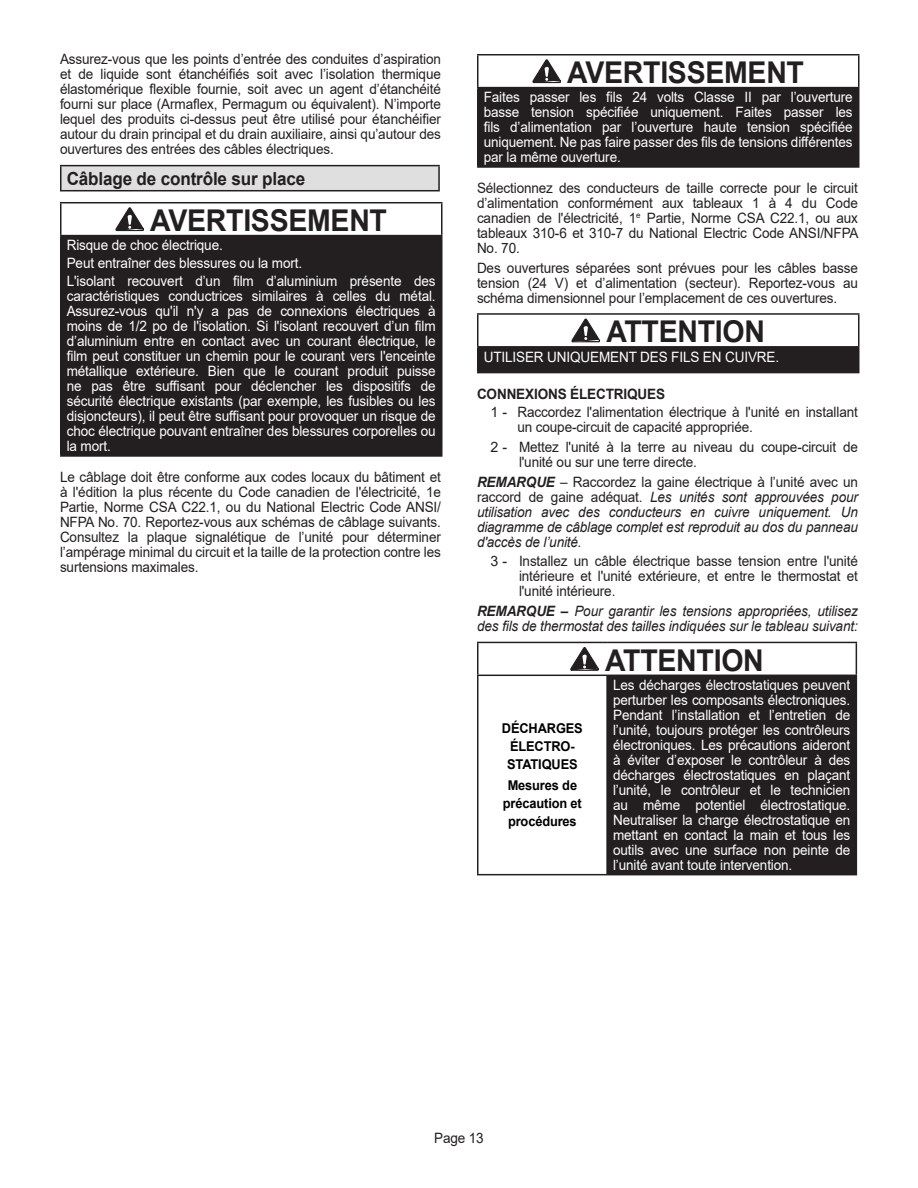
<style>
.page{position:relative;width:918px;height:1188px;background:#fff}
.page>*{position:absolute;margin:0;border:0;box-sizing:border-box;transform-origin:0 0}
.WARNING_20pt{font:700 30px "Arial";letter-spacing:-.01em;color:#231f20;scale:.95 1}
.Header_1_TOC{font:700 18px "Arial";letter-spacing:-.01em;color:#231f20;scale:.95 1}
.White_10pt{font:14.25px/15px "Arial";letter-spacing:-.01em;color:#fff;text-align:justify;scale:.95 1}
.paragraph{font:14.25px/15px "Arial";letter-spacing:-.01em;color:#231f20;text-align:justify;scale:.95 1}
.paragraph-2{font:italic 14.25px/15px "Arial";letter-spacing:-.01em;color:#231f20;text-align:justify;scale:.95 1}
.paragraph-3{font:14.25px/15px "Arial";letter-spacing:-.01em;color:#231f20}
.head_left_10pt{font:700 14.25px "Arial";letter-spacing:-.01em;color:#231f20;scale:.95 1}
.Left_Graphic{font:700 13.5px/18px "Arial";letter-spacing:-.01em;color:#000;text-align:center;scale:.95 1}
.s1{font-weight:700}
.s2{font-style:normal}
</style>
<div class="page">
<div style="left:61px;top:166px;width:378px;height:25px;background:#dfdfdf"></div>
<hr style="left:60px;top:165px;width:380px;height:1px;background:#231f20">
<hr style="left:60px;top:190px;width:380px;height:1px;background:#231f20">
<hr style="left:60px;top:166px;width:2px;height:24px;background:#231f20">
<hr style="left:438px;top:166px;width:2px;height:24px;background:#231f20">
<div style="left:61px;top:236px;width:381px;height:220px;background:#231f20"></div>
<hr style="left:60px;top:202px;width:382px;height:1px;background:#231f20">
<hr style="left:60px;top:203px;width:2px;height:32px;background:#231f20">
<hr style="left:441px;top:203px;width:1px;height:32px;background:#231f20">
<hr style="left:60px;top:235px;width:382px;height:1px;background:#231f20">
<hr style="left:60px;top:236px;width:2px;height:219px;background:#231f20">
<hr style="left:60px;top:455px;width:382px;height:2px;background:#231f20">
<svg style="left:115px;top:207px;width:29px;height:25px"></svg>
<div style="left:478px;top:88px;width:381px;height:79px;background:#231f20"></div>
<hr style="left:477px;top:54px;width:383px;height:2px;background:#231f20">
<hr style="left:477px;top:55px;width:1px;height:32px;background:#231f20">
<hr style="left:858px;top:55px;width:2px;height:32px;background:#231f20">
<hr style="left:477px;top:87px;width:383px;height:1px;background:#231f20">
<hr style="left:477px;top:88px;width:1px;height:78px;background:#231f20">
<hr style="left:858px;top:88px;width:2px;height:78px;background:#231f20">
<hr style="left:477px;top:166px;width:383px;height:2px;background:#231f20">
<svg style="left:532px;top:59px;width:29px;height:25px"></svg>
<div style="left:478px;top:347px;width:381px;height:26px;background:#231f20"></div>
<hr style="left:477px;top:313px;width:383px;height:2px;background:#231f20">
<hr style="left:477px;top:315px;width:1px;height:31px;background:#231f20">
<hr style="left:858px;top:315px;width:2px;height:31px;background:#231f20">
<hr style="left:477px;top:346px;width:383px;height:2px;background:#231f20">
<svg style="left:477px;top:348px;width:1px;height:24px"></svg>
<hr style="left:858px;top:348px;width:2px;height:24px;background:#231f20">
<hr style="left:477px;top:372px;width:383px;height:1px;background:#231f20">
<svg style="left:571px;top:318px;width:29px;height:25px"></svg>
<div style="left:607px;top:675px;width:249px;height:200px;background:#231f20"></div>
<hr style="left:477px;top:642px;width:130px;height:1px;background:#231f20">
<hr style="left:477px;top:643px;width:1px;height:32px;background:#231f20">
<hr style="left:607px;top:642px;width:250px;height:1px;background:#231f20">
<hr style="left:856px;top:643px;width:1px;height:32px;background:#231f20">
<hr style="left:477px;top:675px;width:130px;height:1px;background:#231f20">
<hr style="left:477px;top:676px;width:1px;height:198px;background:#231f20">
<hr style="left:607px;top:675px;width:250px;height:1px;background:#231f20">
<hr style="left:606px;top:676px;width:2px;height:198px;background:#231f20">
<hr style="left:856px;top:676px;width:1px;height:198px;background:#231f20">
<hr style="left:477px;top:874px;width:130px;height:1px;background:#231f20">
<hr style="left:607px;top:874px;width:250px;height:1px;background:#231f20">
<svg style="left:570px;top:647px;width:29px;height:24px"></svg>
<p class="paragraph" style="left:60px;top:52px;width:402px">Assurez-vous que les points d’entrée des conduites d’aspiration et de liquide sont étanchéifiés soit avec l’isolation thermique élastomérique flexible fournie, soit avec un agent d’étanchéité fourni sur place (Armaflex, Permagum ou équivalent). N’importe lequel des produits ci-dessus peut être utilisé pour étanchéifier autour du drain principal et du drain auxiliaire, ainsi qu’autour des ouvertures des entrées des câbles électriques.</p>
<p class="Header_1_TOC" style="left:67px;top:166px;width:253px">Câblage de contrôle sur place</p>
<p class="WARNING_20pt" style="left:150px;top:199px;width:251px">AVERTISSEMENT</p>
<p class="White_10pt" style="left:67px;top:238px;width:166px">Risque de choc électrique.</p>
<p class="White_10pt" style="left:67px;top:256px;width:249px">Peut entraîner des blessures ou la mort.</p>
<p class="White_10pt" style="left:67px;top:274px;width:390px">L'isolant recouvert d’un film d’aluminium présente des caractéristiques conductrices similaires à celles du métal.<br>Assurez-vous qu'il n'y a pas de connexions électriques à moins de 1/2 po de l'isolation. Si l'isolant recouvert d’un film d’aluminium entre en contact avec un courant électrique, le film peut constituer un chemin pour le courant vers l'enceinte métallique extérieure. Bien que le courant produit puisse ne pas être suffisant pour déclencher les dispositifs de sécurité électrique existants (par exemple, les fusibles ou les disjoncteurs), il peut être suffisant pour provoquer un risque de choc électrique pouvant entraîner des blessures corporelles ou la mort.</p>
<p class="paragraph" style="left:60px;top:470px;width:403px">Le câblage doit être conforme aux codes locaux du bâtiment et à l'édition la plus récente du Code canadien de l'électricité, 1e Partie, Norme CSA C22.1, ou du National Electric Code ANSI/ NFPA No. 70. Reportez-vous aux schémas de câblage suivants.<br>Consultez la plaque signalétique de l’unité pour déterminer l’ampérage minimal du circuit et la taille de la protection contre les surtensions maximales.</p>
<p class="WARNING_20pt" style="left:567px;top:51px;width:251px">AVERTISSEMENT</p>
<p class="White_10pt" style="left:484px;top:90px;width:390px">Faites passer les fils 24 volts Classe II par l’ouverture basse tension spécifiée uniquement. Faites passer les fils d’alimentation par l’ouverture haute tension spécifiée uniquement. Ne pas faire passer des fils de tensions différentes par la même ouverture.</p>
<p class="paragraph" style="left:477px;top:181px;width:403px">Sélectionnez des conducteurs de taille correcte pour le circuit d’alimentation conformément aux tableaux 1 à 4 du Code canadien de l'électricité, 1<sup>e</sup> Partie, Norme CSA C22.1, ou aux tableaux 310-6 et 310-7 du National Electric Code ANSI/NFPA No. 70.</p>
<p class="paragraph" style="left:477px;top:260px;width:402px">Des ouvertures séparées sont prévues pour les câbles basse tension (24 V) et d’alimentation (secteur). Reportez-vous au schéma dimensionnel pour l’emplacement de ces ouvertures.</p>
<p class="WARNING_20pt" style="left:606px;top:311px;width:169px">ATTENTION</p>
<p class="White_10pt" style="left:484px;top:349px;width:313px">UTILISER UNIQUEMENT DES FILS EN CUIVRE.</p>
<p class="head_left_10pt" style="left:477px;top:384px;width:200px">CONNEXIONS ÉLECTRIQUES</p>
<p class="paragraph-3" style="left:518px;top:405px;width:342px;text-indent:-27px">1 - Raccordez l'alimentation électrique à l'unité en installant un coupe-circuit de capacité appropriée.</p>
<p class="paragraph-3" style="left:519px;top:439px;width:340px;text-indent:-28px">2 - Mettez l'unité à la terre au niveau du coupe-circuit de l'unité ou sur une terre directe.</p>
<p class="paragraph-2" style="left:477px;top:475px;width:403px"><span class="s1">REMARQUE</span> <span class="s2">– Raccordez la gaine électrique à l’unité avec un raccord de gaine adéquat.</span> Les unités sont approuvées pour utilisation avec des conducteurs en cuivre uniquement. Un diagramme de câblage complet est reproduit au dos du panneau d'accès de l’unité.</p>
<p class="paragraph-3" style="left:519px;top:553px;width:340px;text-align:justify;text-indent:-28px">3 - Installez un câble électrique basse tension entre l'unité intérieure et l'unité extérieure, et entre le thermostat et l'unité intérieure.</p>
<p class="paragraph-2" style="left:477px;top:604px;width:403px"><span class="s1">REMARQUE –</span> Pour garantir les tensions appropriées, utilisez des fils de thermostat des tailles indiquées sur le tableau suivant:</p>
<p class="WARNING_20pt" style="left:605px;top:639px;width:169px">ATTENTION</p>
<p class="Left_Graphic" style="left:502px;top:720px;width:87px">DÉCHARGES<br>ÉLECTRO-<br>STATIQUES</p>
<p class="Left_Graphic" style="left:503px;top:777px;width:85px">Mesures de précaution et procédures</p>
<p class="White_10pt" style="left:613px;top:678px;width:251px">Les décharges électrostatiques peuvent perturber les composants électroniques.<br>Pendant l’installation et l’entretien de l’unité, toujours protéger les contrôleurs électroniques. Les précautions aideront à éviter d’exposer le contrôleur à des décharges électrostatiques en plaçant l’unité, le contrôleur et le technicien au même potentiel électrostatique.<br>Neutraliser la charge électrostatique en mettant en contact la main et tous les outils avec une surface non peinte de l’unité avant toute intervention.</p>
<p class="paragraph" style="left:434px;top:1130px;width:54px">Page 13</p>
</div>
